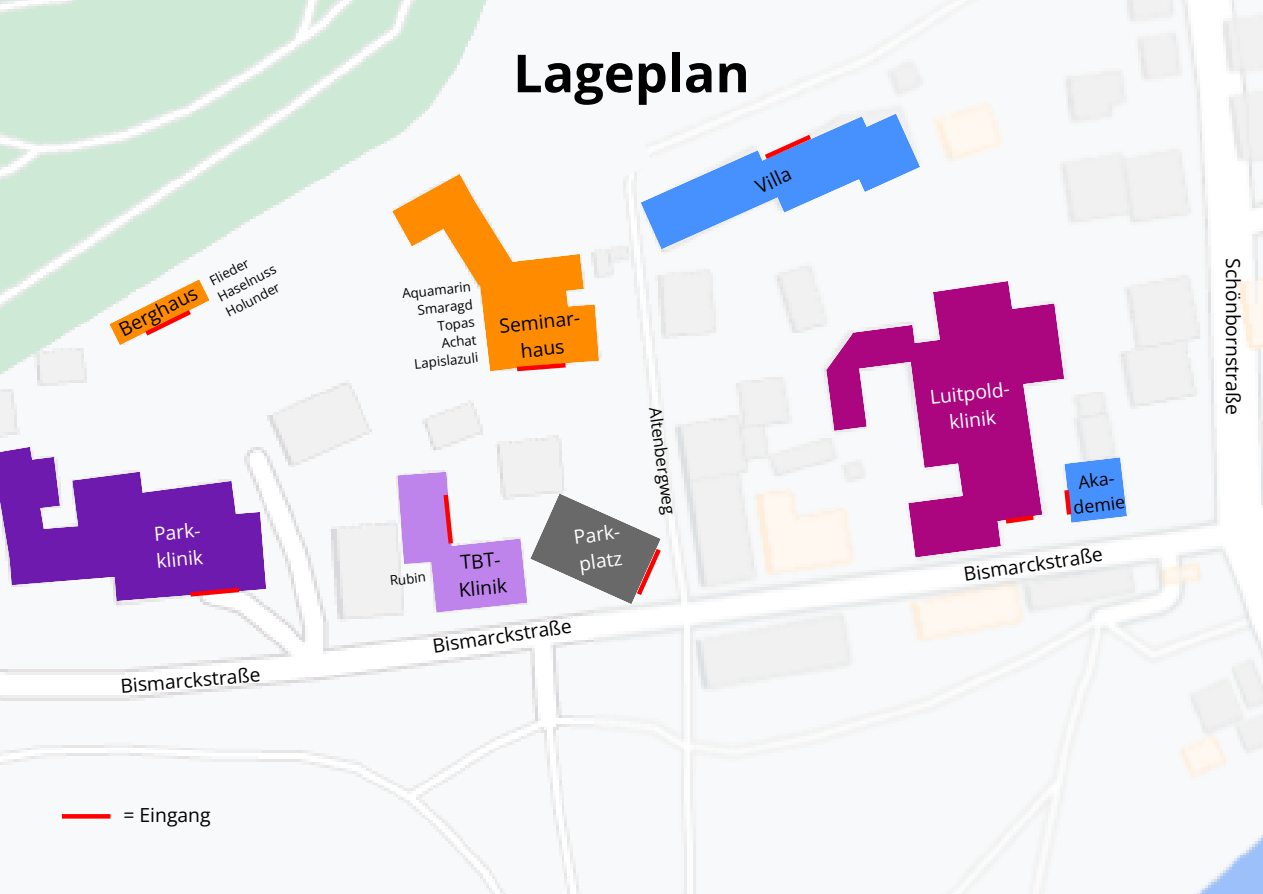
<style>
.page{position:relative;width:1263px;height:894px;background:#fff}
.page>*{position:absolute;margin:0;border:0;box-sizing:border-box;transform-origin:0 0}
.t1{font:700 52.35px "Open Sans";color:#000}
.t2{font:19.35px/27px "Open Sans";color:#000}
.t3{font:19.35px/27px "Open Sans";color:#fff}
.t4{font:17.85px/24.8px "Open Sans";color:#000;text-align:center}
.t5{font:16.8px "Open Sans";color:#000}
.t6{font:13.35px "Open Sans";color:#000}
</style>
<div class="page">
<img style="left:0;top:0;width:1263px;height:893px">
<svg style="left:0;top:446px;width:266px;height:155px"></svg>
<svg style="left:109px;top:279px;width:101px;height:66px"></svg>
<svg style="left:62px;top:813px;width:48px;height:5px"></svg>
<svg style="left:392px;top:0;width:735px;height:612px"></svg>
<h2 class="t1" style="left:513px;top:36px;width:238px">Lageplan</h2>
<h2 class="t2" style="left:751px;top:175px;width:38px;rotate:-25deg">Villa</h2>
<h2 class="t2" style="left:114px;top:318px;width:87px;rotate:-27deg">Berghaus</h2>
<h2 class="t6" style="left:206px;top:273px;width:44px;rotate:-27deg">Flieder</h2>
<h2 class="t6" style="left:214px;top:288px;width:65px;rotate:-27deg">Haselnuss</h2>
<p class="t6" style="left:222px;top:304px;width:60px;rotate:-27deg">Holunder</p>
<h2 class="t6" style="left:401px;top:284px;width:70px;rotate:-6deg">Aquamarin</h2>
<h3 class="t6" style="left:417px;top:300px;width:57px;rotate:-6deg">Smaragd</h3>
<h2 class="t6" style="left:437px;top:316px;width:39px;rotate:-6deg">Topas</h2>
<h2 class="t6" style="left:440px;top:334px;width:37px;rotate:-6deg">Achat</h2>
<h2 class="t6" style="left:413px;top:354px;width:66px;rotate:-6deg">Lapislazuli</h2>
<p class="t2" style="left:498px;top:312px;width:88px;text-align:center;rotate:-6deg">Seminar&shy;haus</p>
<p class="t3" style="left:153px;top:520px;width:54px;rotate:-5deg">Park&shy;klinik</p>
<p class="t3" style="left:572px;top:523px;width:54px;rotate:-8deg">Park&shy;platz</p>
<p class="t2" style="left:455px;top:548px;width:51px;rotate:-5deg">TBT-<br>Klinik</p>
<p class="t2" style="left:431px;top:631px;width:142px;rotate:-8deg">Bismarckstraße</p>
<h2 class="t6" style="left:389px;top:571px;width:38px;rotate:-6deg">Rubin</h2>
<h2 class="t2" style="left:119px;top:672px;width:142px;rotate:-5deg">Bismarckstraße</h2>
<h1 class="t5" style="left:667px;top:405px;width:109px;rotate:82deg">Altenbergweg</h1>
<h2 class="t2" style="left:123px;top:800px;width:89px">= Eingang</h2>
<p class="t3" style="left:928px;top:383px;width:87px;text-align:center;rotate:-6deg">Luitpold&shy;klinik</p>
<p class="t4" style="left:1069px;top:470px;width:53px;rotate:-7deg">Aka&shy;demie</p>
<h2 class="t2" style="left:962px;top:560px;width:142px;rotate:-8deg">Bismarckstraße</h2>
<p class="t2" style="left:1247px;top:258px;width:158px;rotate:90deg">Schönbornstraße</p>
</div>
